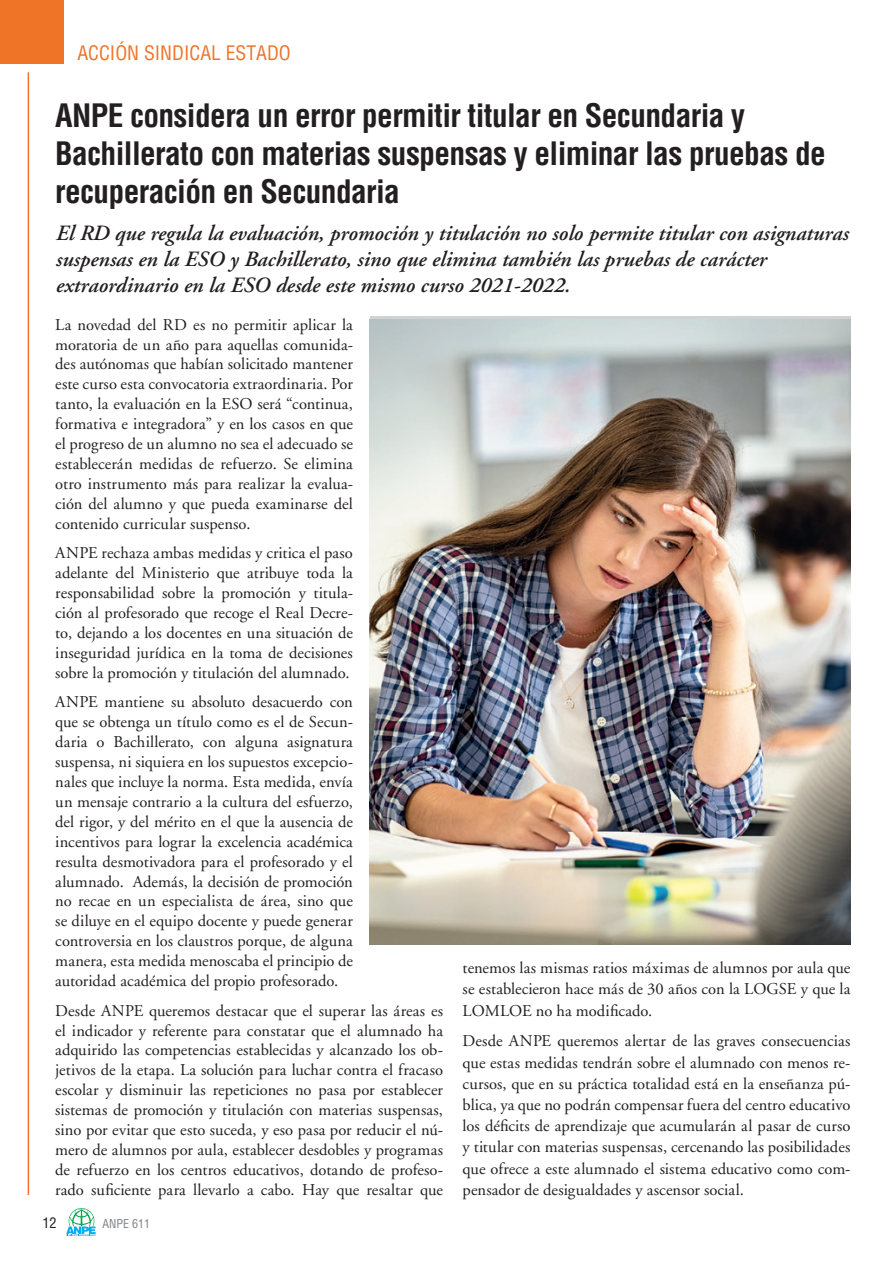
<style>
.page{position:relative;width:893px;height:1263px;background:#fff}
.page>*{position:absolute;margin:0;border:0;box-sizing:border-box;transform-origin:0 0}
.t1{font:700 condensed 31.5px/37.8px "Helvetica";letter-spacing:-.02em;color:#231f20}
.t2{font:italic 600 21.75px/26.1px "Adobe Garamond";color:#231f20}
.t3{font:condensed 19.5px "Helvetica";color:#ef7428}
.t4{font:16.5px/20px "Adobe Garamond";color:#231f20;text-align:justify}
.t5{font:condensed 14.25px "Helvetica";color:#231f20}
.t6{font:condensed 12px "Helvetica";color:#808285}
</style>
<div class="page">
<div style="left:0;top:0;width:64px;height:64px;background:#ef7428"></div>
<hr style="left:28px;top:72px;width:1px;height:1123px;background:#ef7428">
<svg style="left:66px;top:1208px;width:30px;height:28px"></svg>
<img style="left:370px;top:320px;width:480px;height:624px">
<p class="t3" style="left:77px;top:40px;width:215px">ACCIÓN SINDICAL ESTADO</p>
<h1 class="t1" style="left:55px;top:97px;width:772px">ANPE considera un error permitir titular en Secundaria y<br>Bachillerato con materias suspensas y eliminar las pruebas de recuperación en Secundaria</h1>
<p class="t2" style="left:55px;top:221px;width:794px">El RD que regula la evaluación, promoción y titulación no solo permite titular con asignaturas suspensas en la ESO y Bachillerato, sino que elimina también las pruebas de carácter extraordinario en la ESO desde este mismo curso 2021-2022.</p>
<p class="t4" style="left:55px;top:315px;width:299px">La novedad del RD es no permitir aplicar la moratoria de un año para aquellas comunida&shy;des autónomas que habían solicitado mantener este curso esta convocatoria extraordinaria. Por tanto, la evaluación en la ESO será “continua, formativa e integradora” y en los casos en que el progreso de un alumno no sea el adecuado se establecerán medidas de refuerzo. Se elimina otro instrumento más para realizar la evalua&shy;ción del alumno y que pueda examinarse del contenido curricular suspenso.</p>
<p class="t4" style="left:55px;top:543px;width:299px">ANPE rechaza ambas medidas y critica el paso adelante del Ministerio que atribuye toda la responsabilidad sobre la promoción y titula&shy;ción al profesorado que recoge el Real Decre&shy;to, dejando a los docentes en una situación de inseguridad jurídica en la toma de decisiones sobre la promoción y titulación del alumnado.</p>
<p class="t4" style="left:55px;top:692px;width:299px">ANPE mantiene su absoluto desacuerdo con que se obtenga un título como es el de Secun&shy;daria o Bachillerato, con alguna asignatura suspensa, ni siquiera en los supuestos excepcio&shy;nales que incluye la norma. Esta medida, envía un mensaje contrario a la cultura del esfuerzo, del rigor, y del mérito en el que la ausencia de incentivos para lograr la excelencia académica resulta desmotivadora para el profesorado y el alumnado. Además, la decisión de promoción no recae en un especialista de área, sino que se diluye en el equipo docente y puede generar controversia en los claustros porque, de alguna manera, esta medida menoscaba el principio de autoridad académica del propio profesorado.</p>
<p class="t4" style="left:55px;top:1001px;width:389px">Desde ANPE queremos destacar que el superar las áreas es el indicador y referente para constatar que el alumnado ha adquirido las competencias establecidas y alcanzado los ob&shy;jetivos de la etapa. La solución para luchar contra el fracaso escolar y disminuir las repeticiones no pasa por establecer sistemas de promoción y titulación con materias suspensas, sino por evitar que esto suceda, y eso pasa por reducir el nú&shy;mero de alumnos por aula, establecer desdobles y programas de refuerzo en los centros educativos, dotando de profeso&shy;rado suficiente para llevarlo a cabo. Hay que resaltar que</p>
<p class="t4" style="left:463px;top:958px;width:389px;line-height:21.1px">tenemos las mismas ratios máximas de alumnos por aula que se establecieron hace más de 30 años con la LOGSE y que la LOMLOE no ha modificado.</p>
<p class="t4" style="left:463px;top:1031px;width:389px;line-height:21.1px">Desde ANPE queremos alertar de las graves consecuencias que estas medidas tendrán sobre el alumnado con menos re&shy;cursos, que en su práctica totalidad está en la enseñanza pú&shy;blica, ya que no podrán compensar fuera del centro educativo los déficits de aprendizaje que acumularán al pasar de curso y titular con materias suspensas, cercenando las posibilidades que ofrece a este alumnado el sistema educativo como com&shy;pensador de desigualdades y ascensor social.</p>
<p class="t5" style="left:43px;top:1214px;width:16px">12</p>
<p class="t6" style="left:102px;top:1216px;width:49px">ANPE 611</p>
</div>
